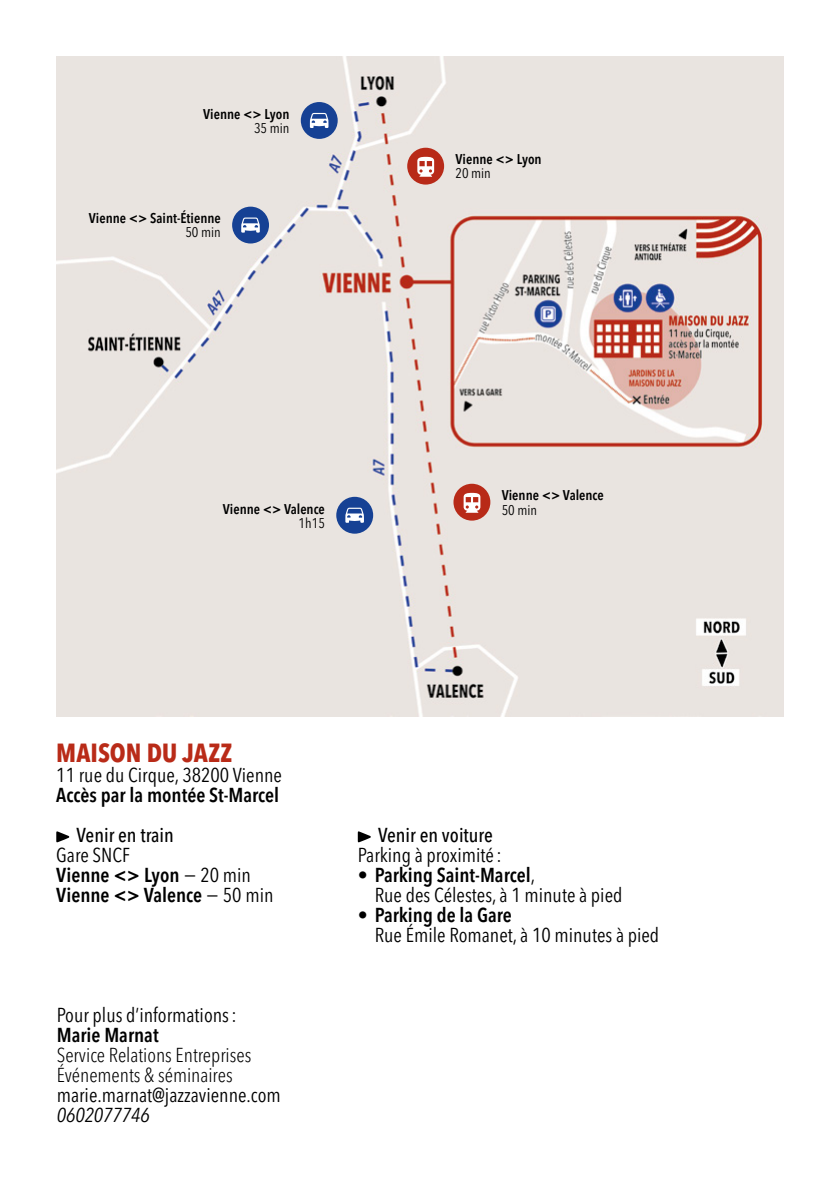
<style>
.page{position:relative;width:840px;height:1191px;background:#fff}
.page>*{position:absolute;margin:0;border:0;box-sizing:border-box;transform-origin:0 0}
.t1{font:700 condensed 26px "Avenir Next LT Pro";color:#b92b18}
.t2{font:condensed 20px/20px "Avenir Next LT Pro";color:#000}
.t3{font:600 condensed 20px/20px "Avenir Next LT Pro";color:#000}
.t4{font:300 condensed 20px/20px "Avenir Next LT Pro";color:#000}
.t5{font:500 condensed 20px "Avenir Next LT Pro";color:#000}
.t6{font:italic condensed 20px "Avenir Next LT Pro";color:#000}
.t7{font:600 condensed 14px "Avenir Next LT Pro";color:#000}
.t8{font:condensed 14px "Avenir Next LT Pro";color:#000}
.s1{font-weight:400}
.s2{font-weight:600}
</style>
<div class="page">
<svg style="left:56px;top:831px;width:13px;height:11px"></svg>
<svg style="left:357px;top:831px;width:14px;height:11px"></svg>
<img style="left:57px;top:57px;width:725px;height:660px">
<div style="left:407px;top:148px;width:37px;height:37px;background:#b82a18;border-radius:50%"></div>
<svg style="left:417px;top:157px;width:17px;height:20px"></svg>
<div style="left:453px;top:484px;width:37px;height:36px;background:#b82a18;border-radius:50%"></div>
<svg style="left:463px;top:493px;width:17px;height:20px"></svg>
<div style="left:336px;top:497px;width:37px;height:36px;background:#164194;border-radius:50%"></div>
<svg style="left:345px;top:508px;width:19px;height:15px"></svg>
<div style="left:232px;top:207px;width:37px;height:36px;background:#164194;border-radius:50%"></div>
<svg style="left:241px;top:217px;width:19px;height:16px"></svg>
<div style="left:300px;top:102px;width:37px;height:37px;background:#164194;border-radius:50%"></div>
<svg style="left:310px;top:113px;width:18px;height:15px"></svg>
<p class="t7" style="left:203px;top:105px;width:88px">Vienne &lt;&gt; Lyon</p>
<p class="t8" style="left:254px;top:119px;width:37px">35 min</p>
<p class="t7" style="left:89px;top:210px;width:133px">Vienne &lt;&gt; Saint-Étienne</p>
<p class="t8" style="left:185px;top:224px;width:37px">50 min</p>
<p class="t7" style="left:455px;top:151px;width:88px">Vienne &lt;&gt; Lyon</p>
<p class="t8" style="left:455px;top:165px;width:37px">20 min</p>
<p class="t7" style="left:223px;top:500px;width:103px">Vienne &lt;&gt; Valence</p>
<p class="t8" style="left:298px;top:514px;width:28px">1h15</p>
<p class="t7" style="left:501px;top:487px;width:103px">Vienne &lt;&gt; Valence</p>
<p class="t8" style="left:501px;top:501px;width:37px">50 min</p>
<h1 class="t1" style="left:56px;top:737px;width:177px">MAISON DU JAZZ</h1>
<p class="t2" style="left:56px;top:765px;width:227px">11 rue du Cirque, 38200 Vienne</p>
<p class="t3" style="left:56px;top:785px;width:224px">Accès par la montée St-Marcel</p>
<p class="t5" style="left:76px;top:823px;width:99px">Venir en train</p>
<p class="t3" style="left:56px;top:845px;width:218px"><span class="s1">Gare SNCF<br></span>Vienne &lt;&gt; Lyon <span class="s1">− 20 min<br></span>Vienne &lt;&gt; Valence <span class="s1">− 50 min</span></p>
<p class="t2" style="left:57px;top:1005px;width:181px">Pour plus d’informations:</p>
<p class="t3" style="left:57px;top:1025px;width:103px">Marie Marnat</p>
<p class="t4" style="left:57px;top:1045px;width:196px">Service Relations Entreprises<br>Événements &amp; séminaires</p>
<p class="t2" style="left:57px;top:1085px;width:225px">marie.marnat@jazzavienne.com</p>
<p class="t6" style="left:57px;top:1103px;width:95px">0602077746</p>
<p class="t5" style="left:378px;top:823px;width:116px">Venir en voiture</p>
<p class="t2" style="left:357px;top:845px;width:145px">Parking à proximité :</p>
<p class="t2" style="left:374px;top:865px;width:249px;text-indent:-17px"><span class="s2">• Parking Saint-Marcel</span>,<br>Rue des Célestes, à 1 minute à pied</p>
<p class="t3" style="left:357px;top:905px;width:155px">• Parking de la Gare</p>
<p class="t2" style="left:374px;top:925px;width:286px">Rue Émile Romanet, à 10 minutes à pied</p>
</div>
